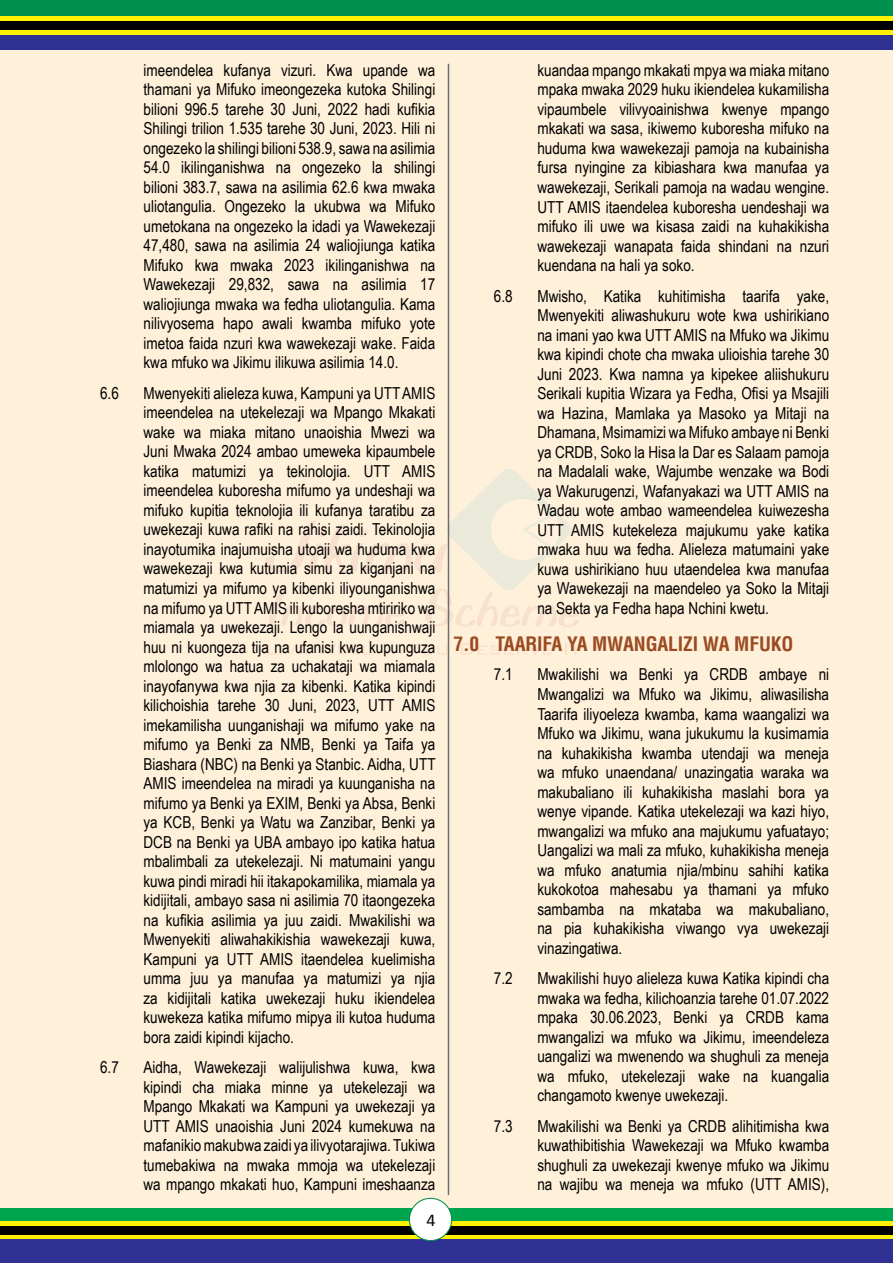
<style>
.page{position:relative;width:893px;height:1263px;background:#ffefd6}
.page>*{position:absolute;margin:0;border:0;box-sizing:border-box;transform-origin:0 0}
.t1{font:700 condensed 19.5px "Helvetica";letter-spacing:-.005em;color:#9b4b22}
.t2{font:18px "Calibri";color:#000}
.t3{font:16.5px/19.5px "Arial Narrow";color:#000;text-align:justify}
</style>
<div class="page">
<svg style="left:267px;top:644px;width:41px;height:11px"></svg>
<svg style="left:319px;top:644px;width:53px;height:11px"></svg>
<svg style="left:400px;top:643px;width:48px;height:12px"></svg>
<svg style="left:461px;top:644px;width:91px;height:11px"></svg>
<svg style="left:565px;top:643px;width:15px;height:12px"></svg>
<svg style="left:265px;top:468px;width:314px;height:159px"></svg>
<div style="left:0;top:0;width:893px;height:17px;background:#008f4c"></div>
<svg style="left:0;top:17px;width:893px;height:5px;background:#ccc000"></svg>
<div style="left:0;top:29px;width:893px;height:6px;background:#fff100"></div>
<div style="left:0;top:22px;width:893px;height:8px;background:#000"></div>
<div style="left:0;top:35px;width:893px;height:15px;background:#2e3092"></div>
<div style="left:0;top:1208px;width:893px;height:13px;background:#00a550"></div>
<div style="left:0;top:1221px;width:893px;height:6px;background:#fff100"></div>
<svg style="left:0;top:1234px;width:893px;height:5px;background:#cbc000"></svg>
<div style="left:0;top:1226px;width:893px;height:8px;background:#000"></div>
<div style="left:0;top:1239px;width:893px;height:24px;background:#2e3092"></div>
<div style="left:409px;top:1198px;width:43px;height:42px;background:#fff;border-radius:50%"></div>
<div style="left:409px;top:1198px;width:43px;height:43px;border:1px solid #008f4c;border-radius:50%"></div>
<hr style="left:448px;top:64px;width:1px;height:1131px;background:#6d6e70">
<p class="t3" style="left:144px;top:60px;width:293px">imeendelea kufanya vizuri. Kwa upande wa thamani ya Mifuko imeongezeka kutoka Shilingi bilioni 996.5 tarehe 30 Juni, 2022 hadi kufikia Shilingi trilion 1.535 tarehe 30 Juni, 2023. Hili ni ongezeko la shilingi bilioni 538.9, sawa na asilimia 54.0 ikilinganishwa na ongezeko la shilingi bilioni 383.7, sawa na asilimia 62.6 kwa mwaka uliotangulia. Ongezeko la ukubwa wa Mifuko umetokana na ongezeko la idadi ya Wawekezaji 47,480, sawa na asilimia 24 waliojiunga katika Mifuko kwa mwaka 2023 ikilinganishwa na Wawekezaji 29,832, sawa na asilimia 17 waliojiunga mwaka wa fedha uliotangulia. Kama nilivyosema hapo awali kwamba mifuko yote imetoa faida nzuri kwa wawekezaji wake. Faida kwa mfuko wa Jikimu ilikuwa asilimia 14.0.</p>
<p class="t3" style="left:100px;top:383px;width:20px">6.6</p>
<p class="t3" style="left:144px;top:383px;width:294px">Mwenyekiti alieleza kuwa, Kampuni ya UTT AMIS imeendelea na utekelezaji wa Mpango Mkakati wake wa miaka mitano unaoishia Mwezi wa Juni Mwaka 2024 ambao umeweka kipaumbele katika matumizi ya tekinolojia. UTT AMIS imeendelea kuboresha mifumo ya undeshaji wa mifuko kupitia teknolojia ili kufanya taratibu za uwekezaji kuwa rafiki na rahisi zaidi. Tekinolojia inayotumika inajumuisha utoaji wa huduma kwa wawekezaji kwa kutumia simu za kiganjani na matumizi ya mifumo ya kibenki iliyounganishwa na mifumo ya UTT AMIS ili kuboresha mtiririko wa miamala ya uwekezaji. Lengo la uunganishwaji huu ni kuongeza tija na ufanisi kwa kupunguza mlolongo wa hatua za uchakataji wa miamala inayofanywa kwa njia za kibenki. Katika kipindi kilichoishia tarehe 30 Juni, 2023, UTT AMIS imekamilisha uunganishaji wa mifumo yake na mifumo ya Benki za NMB, Benki ya Taifa ya Biashara (NBC) na Benki ya Stanbic. Aidha, UTT AMIS imeendelea na miradi ya kuunganisha na mifumo ya Benki ya EXIM, Benki ya Absa, Benki ya KCB, Benki ya Watu wa Zanzibar, Benki ya DCB na Benki ya UBA ambayo ipo katika hatua mbalimbali za utekelezaji. Ni matumaini yangu kuwa pindi miradi hii itakapokamilika, miamala ya kidijitali, ambayo sasa ni asilimia 70 itaongezeka na kufikia asilimia ya juu zaidi. Mwakilishi wa Mwenyekiti aliwahakikishia wawekezaji kuwa, Kampuni ya UTT AMIS itaendelea kuelimisha umma juu ya manufaa ya matumizi ya njia za kidijitali katika uwekezaji huku ikiendelea kuwekeza katika mifumo mipya ili kutoa huduma bora zaidi kipindi kijacho.</p>
<p class="t3" style="left:100px;top:1057px;width:20px">6.7</p>
<p class="t3" style="left:144px;top:1057px;width:293px">Aidha, Wawekezaji walijulishwa kuwa, kwa kipindi cha miaka minne ya utekelezaji wa Mpango Mkakati wa Kampuni ya uwekezaji ya UTT AMIS unaoishia Juni 2024 kumekuwa na mafanikio makubwa zaidi ya ilivyotarajiwa. Tukiwa tumebakiwa na mwaka mmoja wa utekelezaji wa mpango mkakati huo, Kampuni imeshaanza</p>
<p class="t2" style="left:426px;top:1208px;width:11px">4</p>
<p class="t3" style="left:537px;top:60px;width:293px">kuandaa mpango mkakati mpya wa miaka mitano mpaka mwaka 2029 huku ikiendelea kukamilisha vipaumbele vilivyoainishwa kwenye mpango mkakati wa sasa, ikiwemo kuboresha mifuko na huduma kwa wawekezaji pamoja na kubainisha fursa nyingine za kibiashara kwa manufaa ya wawekezaji, Serikali pamoja na wadau wengine.<br>UTT AMIS itaendelea kuboresha uendeshaji wa mifuko ili uwe wa kisasa zaidi na kuhakikisha wawekezaji wanapata faida shindani na nzuri kuendana na hali ya soko.</p>
<p class="t3" style="left:494px;top:285px;width:20px">6.8</p>
<p class="t3" style="left:537px;top:285px;width:293px">Mwisho, Katika kuhitimisha taarifa yake, Mwenyekiti aliwashukuru wote kwa ushirikiano na imani yao kwa UTT AMIS na Mfuko wa Jikimu kwa kipindi chote cha mwaka ulioishia tarehe 30<br>Juni 2023. Kwa namna ya kipekee aliishukuru Serikali kupitia Wizara ya Fedha, Ofisi ya Msajili wa Hazina, Mamlaka ya Masoko ya Mitaji na Dhamana, Msimamizi wa Mifuko ambaye ni Benki ya CRDB, Soko la Hisa la Dar es Salaam pamoja na Madalali wake, Wajumbe wenzake wa Bodi ya Wakurugenzi, Wafanyakazi wa UTT AMIS na Wadau wote ambao wameendelea kuiwezesha UTT AMIS kutekeleza majukumu yake katika mwaka huu wa fedha. Alieleza matumaini yake kuwa ushirikiano huu utaendelea kwa manufaa ya Wawekezaji na maendeleo ya Soko la Mitaji na Sekta ya Fedha hapa Nchini kwetu.</p>
<p class="t1" style="left:453px;top:632px;width:342px">7.0 TAARIFA YA MWANGALIZI WA MFUKO</p>
<p class="t3" style="left:494px;top:664px;width:20px">7.1</p>
<p class="t3" style="left:537px;top:664px;width:293px">Mwakilishi wa Benki ya CRDB ambaye ni Mwangalizi wa Mfuko wa Jikimu, aliwasilisha Taarifa iliyoeleza kwamba, kama waangalizi wa Mfuko wa Jikimu, wana jukukumu la kusimamia na kuhakikisha kwamba utendaji wa meneja wa mfuko unaendana/ unazingatia waraka wa makubaliano ili kuhakikisha maslahi bora ya wenye vipande. Katika utekelezaji wa kazi hiyo, mwangalizi wa mfuko ana majukumu yafuatayo; Uangalizi wa mali za mfuko, kuhakikisha meneja wa mfuko anatumia njia/mbinu sahihi katika kukokotoa mahesabu ya thamani ya mfuko sambamba na mkataba wa makubaliano, na pia kuhakikisha viwango vya uwekezaji vinazingatiwa.</p>
<p class="t3" style="left:494px;top:968px;width:20px">7.2</p>
<p class="t3" style="left:537px;top:968px;width:293px">Mwakilishi huyo alieleza kuwa Katika kipindi cha mwaka wa fedha, kilichoanzia tarehe 01.07.2022 mpaka 30.06.2023, Benki ya CRDB kama mwangalizi wa mfuko wa Jikimu, imeendeleza uangalizi wa mwenendo wa shughuli za meneja wa mfuko, utekelezaji wake na kuangalia changamoto kwenye uwekezaji.</p>
<p class="t3" style="left:494px;top:1115px;width:20px">7.3</p>
<p class="t3" style="left:537px;top:1115px;width:293px">Mwakilishi wa Benki ya CRDB alihitimisha kwa kuwathibitishia Wawekezaji wa Mfuko kwamba shughuli za uwekezaji kwenye mfuko wa Jikimu na wajibu wa meneja wa mfuko (UTT AMIS),</p>
</div>
